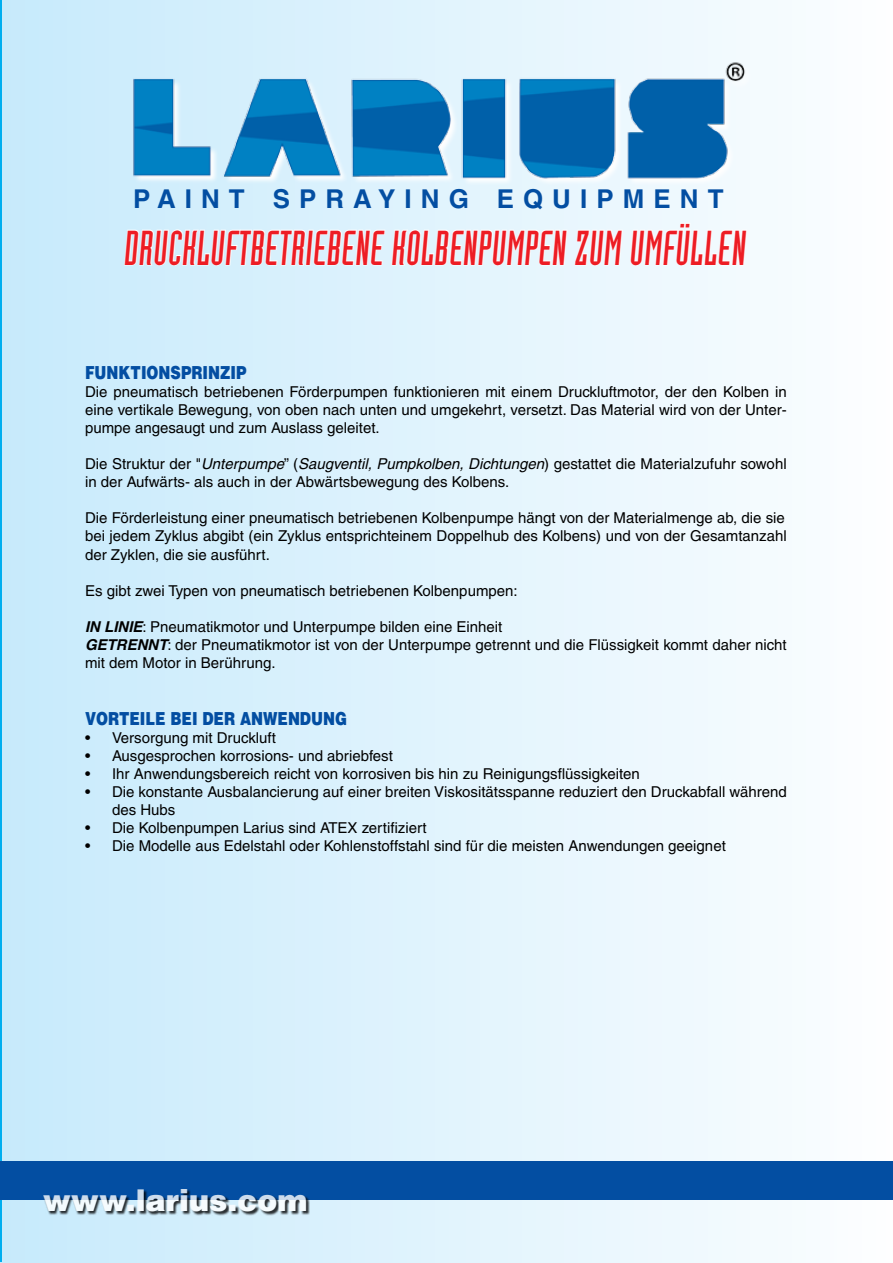
<style>
.page{position:relative;width:893px;height:1263px;background:#fff}
.page>*{position:absolute;margin:0;border:0;box-sizing:border-box;transform-origin:0 0}
.t1{font:48px "Industria Solid A";color:#ed1d24}
.t2{font:900 30px "Helvetica";color:#fff}
.t3{font:700 25.95px "Helvetica";letter-spacing:.35em;color:#034ea2}
.t4{font:900 18px "Helvetica";color:#034ea2;scale:.8 1}
.t5{font:15px/18px "Helvetica";color:#000}
.s1{font-style:italic}
.s2{font-weight:700;font-style:italic}
</style>
<div class="page">
<div style="left:0;top:0;width:893px;height:1263px;background:linear-gradient(to right,#c6eafb,#fcfeff)"></div>
<hr style="left:0;top:0;width:2px;height:1261px;background:#00aeef">
<div style="left:0;top:1161px;width:893px;height:39px;background:#034ea2"></div>
<svg style="left:44px;top:1189px;width:266px;height:27px"></svg>
<div style="left:134px;top:63px;width:618px;height:123px;background:linear-gradient(to right,#d2eefc,#f7fcfe)"></div>
<img style="left:132px;top:57px;width:625px;height:124px">
<svg style="left:123px;top:229px;width:445px;height:37px"></svg>
<svg style="left:574px;top:229px;width:49px;height:37px"></svg>
<svg style="left:629px;top:222px;width:119px;height:44px"></svg>
<h3 class="t3" style="left:133px;top:183px;width:592px">PAINT SPRAYING EQUIPMENT</h3>
<h1 class="t1" style="left:123px;top:221px;width:628px">DRUCKLUFTBETRIEBENE KOLBENPUMPEN ZUM UMFÜLLEN</h1>
<p class="t4" style="left:85px;top:361px;width:203px">FUNKTIONSPRINZIP</p>
<p class="t5" style="left:85px;top:383px;width:703px;text-align:justify">Die pneumatisch betriebenen Förderpumpen funktionieren mit einem Druckluftmotor, der den Kolben in eine vertikale Bewegung, von oben nach unten und umgekehrt, versetzt. Das Material wird von der Unter&shy;pumpe angesaugt und zum Auslass geleitet.</p>
<p class="t5" style="left:85px;top:455px;width:703px">Die Struktur der "<span class="s1">Unterpumpe</span>” (<span class="s1">Saugventil, Pumpkolben, Dichtungen</span>) gestattet die Materialzufuhr sowohl in der Aufwärts- als auch in der Abwärtsbewegung des Kolbens.</p>
<p class="t5" style="left:85px;top:509px;width:703px">Die Förderleistung einer pneumatisch betriebenen Kolbenpumpe hängt von der Materialmenge ab, die sie bei jedem Zyklus abgibt (ein Zyklus entsprichteinem Doppelhub des Kolbens) und von der Gesamtanzahl der Zyklen, die sie ausführt.</p>
<p class="t5" style="left:85px;top:581px;width:434px">Es gibt zwei Typen von pneumatisch betriebenen Kolbenpumpen:</p>
<p class="t5" style="left:85px;top:617px;width:703px"><span class="s2">IN LINIE</span>: Pneumatikmotor und Unterpumpe bilden eine Einheit<br><span class="s2">GETRENNT</span>: der Pneumatikmotor ist von der Unterpumpe getrennt und die Flüssigkeit kommt daher nicht mit dem Motor in Berührung.</p>
<p class="t4" style="left:85px;top:707px;width:329px">VORTEILE BEI DER ANWENDUNG</p>
<p class="t5" style="left:85px;top:729px;width:192px">• Versorgung mit Druckluft</p>
<p class="t5" style="left:85px;top:747px;width:309px">• Ausgesprochen korrosions- und abriebfest</p>
<p class="t5" style="left:85px;top:765px;width:556px">• Ihr Anwendungsbereich reicht von korrosiven bis hin zu Reinigungsflüssigkeiten</p>
<p class="t5" style="left:112px;top:783px;width:676px;text-indent:-27px">• Die konstante Ausbalancierung auf einer breiten Viskositätsspanne reduziert den Druckabfall während des Hubs</p>
<p class="t5" style="left:85px;top:819px;width:343px">• Die Kolbenpumpen Larius sind ATEX zertifiziert</p>
<p class="t5" style="left:85px;top:837px;width:642px">• Die Modelle aus Edelstahl oder Kohlenstoffstahl sind für die meisten Anwendungen geeignet</p>
<h2 class="t2" style="left:43px;top:1181px;width:266px">www.larius.com</h2>
</div>
